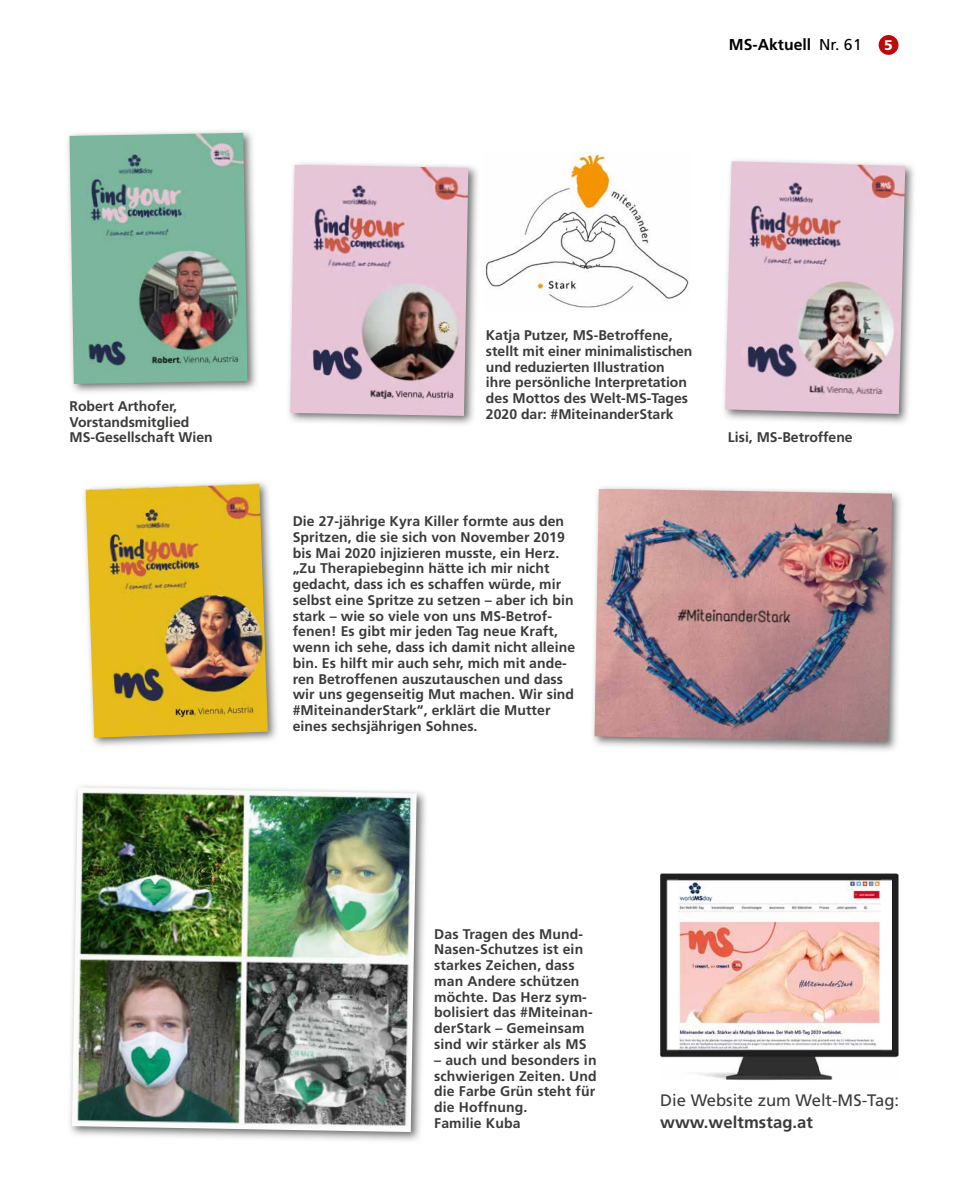
<style>
.page{position:relative;width:968px;height:1191px;background:#fff}
.page>*{position:absolute;margin:0;border:0;box-sizing:border-box;transform-origin:0 0}
.t1{font:16.62px "Frutiger";color:#3b3b3a}
.t2{font:700 16.62px "Frutiger LT Std";letter-spacing:.005em;color:#3b3b3a}
.t3{font:700 15.75px "Frutiger LT Std";color:#000}
.t4{font:700 14px/15.8px "Frutiger";letter-spacing:.005em;color:#3b3b3a}
.t5{font:900 14px "Frutiger LT Std";color:#fff}
.s1{font-weight:400}
</style>
<div class="page">
<div style="left:878px;top:35px;width:20px;height:20px;background:#c00808;border-radius:50%"></div>
<hr style="left:0;top:1091px;width:1px;height:100px;background:#003570">
<hr style="left:0;top:595px;width:1px;height:99px;background:#003570">
<img style="left:288px;top:163px;width:190px;height:262px">
<img style="left:290px;top:165px;width:178px;height:251px">
<img style="left:84px;top:482px;width:193px;height:264px">
<img style="left:86px;top:483px;width:182px;height:254px">
<img style="left:724px;top:160px;width:190px;height:263px">
<img style="left:725px;top:161px;width:180px;height:253px">
<img style="left:67px;top:131px;width:190px;height:262px">
<img style="left:69px;top:133px;width:178px;height:251px">
<img style="left:70px;top:786px;width:356px;height:355px">
<img style="left:72px;top:787px;width:344px;height:345px">
<img style="left:485px;top:152px;width:204px;height:156px">
<img style="left:593px;top:487px;width:308px;height:264px">
<img style="left:594px;top:488px;width:298px;height:253px">
<img style="left:660px;top:873px;width:238px;height:207px">
<img style="left:666px;top:879px;width:225px;height:171px">
<img style="left:678px;top:879px;width:202px;height:171px">
<p class="t3" style="left:728px;top:35px;width:134px">MS-Aktuell <span class="s1">Nr. 61</span></p>
<p class="t5" style="left:884px;top:36px;width:10px">5</p>
<p class="t4" style="left:69px;top:398px;width:145px">Robert Arthofer,<br>Vorstandsmitglied<br>MS-Gesellschaft Wien</p>
<p class="t4" style="left:486px;top:327px;width:208px">Katja Putzer, MS-Betroffene, stellt mit einer minimalistischen und reduzierten Illustration ihre persönliche Interpretation des Mottos des Welt-MS-Tages<br>2020 dar: #MiteinanderStark</p>
<p class="t4" style="left:293px;top:513px;width:284px">Die 27-jährige Kyra Killer formte aus den Spritzen, die sie sich von November 2019 bis Mai 2020 injizieren musste, ein Herz. „Zu Therapiebeginn hätte ich mir nicht gedacht, dass ich es schaffen würde, mir selbst eine Spritze zu setzen – aber ich bin stark – wie so viele von uns MS-Betrof&shy;fenen! Es gibt mir jeden Tag neue Kraft, wenn ich sehe, dass ich damit nicht alleine bin. Es hilft mir auch sehr, mich mit ande&shy;ren Betroffenen auszutauschen und dass wir uns gegenseitig Mut machen. Wir sind #MiteinanderStark“, erklärt die Mutter eines sechsjährigen Sohnes.</p>
<p class="t4" style="left:727px;top:430px;width:126px">Lisi, MS-Betroffene</p>
<p class="t4" style="left:434px;top:926px;width:160px">Das Tragen des Mund-<br>Nasen-Schutzes ist ein starkes Zeichen, dass man Andere schützen möchte. Das Herz sym&shy;bolisiert das #Miteinan&shy;derStark – Gemeinsam sind wir stärker als MS</p>
<p class="t4" style="left:434px;top:1052px;width:164px">– auch und besonders in schwierigen Zeiten. Und die Farbe Grün steht für die Hoffnung.<br>Familie Kuba</p>
<p class="t1" style="left:660px;top:1090px;width:240px">Die Website zum Welt-MS-Tag:</p>
<p class="t2" style="left:660px;top:1112px;width:154px">www.weltmstag.at</p>
</div>
